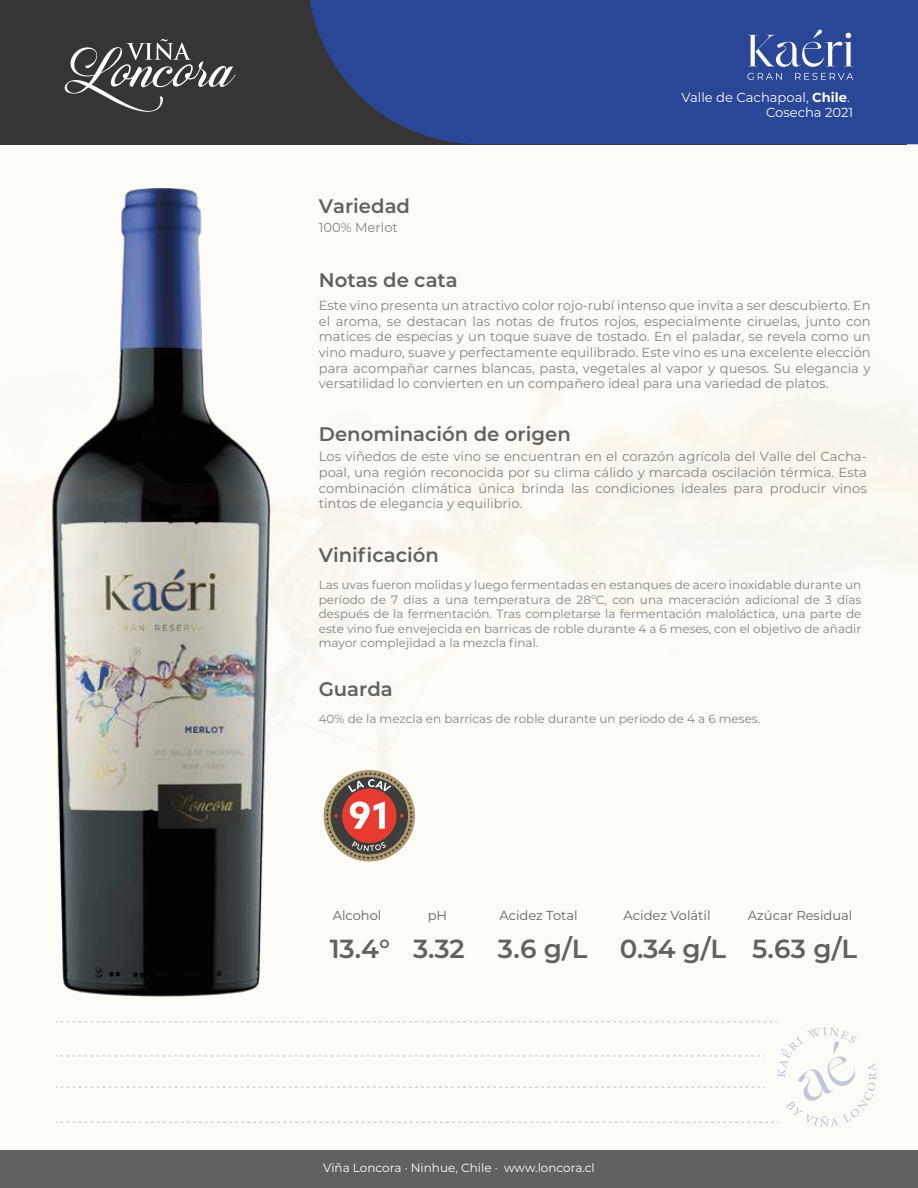
<style>
.page{position:relative;width:918px;height:1188px;background:#fff}
.page>*{position:absolute;margin:0;border:0;box-sizing:border-box;transform-origin:0 0}
.t1{font:600 26.1px "Montserrat";color:#616160}
.t2{font:600 19.65px "Montserrat";color:#616161}
.t3{font:13.05px/15.8px "Montserrat";color:#828383;text-align:justify}
.t4{font:13.05px "Montserrat";color:#616160}
.t5{font:13.05px/15.8px "Montserrat";color:#fdfbf5;text-align:right}
.t6{font:12px/14.4px "Montserrat";color:#828383;text-align:justify}
.t7{font:12px "Montserrat";color:#fff}
.s1{font-weight:700}
</style>
<div class="page">
<div style="left:0;top:0;width:918px;height:1164px;background:#fdfbf5"></div>
<div style="left:0;top:0;width:906px;height:144px;background:#353535"></div>
<img style="left:61px;top:188px;width:200px;height:809px">
<img style="left:52px;top:288px;width:818px;height:636px">
<svg style="left:309px;top:0;width:609px;height:144px;background:#2a448f"></svg>
<svg style="left:748px;top:30px;width:105px;height:37px;background:#586eab"></svg>
<svg style="left:747px;top:73px;width:35px;height:7px"></svg>
<svg style="left:795px;top:73px;width:58px;height:7px"></svg>
<svg style="left:64px;top:39px;width:172px;height:73px"></svg>
<div style="left:0;top:1150px;width:918px;height:38px;background:#616161"></div>
<svg style="left:325px;top:772px;width:88px;height:88px"></svg>
<svg style="left:56px;top:1021px;width:820px;height:106px"></svg>
<h2 class="t2" style="left:319px;top:192px;width:93px">Variedad</h2>
<p class="t3" style="left:319px;top:219px;width:81px">100% Merlot</p>
<p class="t5" style="left:682px;top:89px;width:173px">Valle de Cachapoal, <span class="s1">Chile</span>.<br>Cosecha 2021</p>
<h2 class="t2" style="left:319px;top:266px;width:141px">Notas de cata</h2>
<p class="t3" style="left:319px;top:297px;width:553px">Este vino presenta un atractivo color rojo-rubí intenso que invita a ser descubierto. En el aroma, se destacan las notas de frutos rojos, especialmente ciruelas, junto con matices de especias y un toque suave de tostado. En el paladar, se revela como un vino maduro, suave y perfectamente equilibrado. Este vino es una excelente elección para acompañar carnes blancas, pasta, vegetales al vapor y quesos. Su elegancia y versatilidad lo convierten en un compañero ideal para una variedad de platos.</p>
<h2 class="t2" style="left:319px;top:420px;width:254px">Denominación de origen</h2>
<p class="t3" style="left:319px;top:448px;width:550px">Los viñedos de este vino se encuentran en el corazón agrícola del Valle del Cacha&shy;poal, una región reconocida por su clima cálido y marcada oscilación térmica. Esta combinación climática única brinda las condiciones ideales para producir vinos tintos de elegancia y equilibrio.</p>
<h2 class="t2" style="left:319px;top:541px;width:122px">Vinificación</h2>
<p class="t6" style="left:319px;top:578px;width:544px">Las uvas fueron molidas y luego fermentadas en estanques de acero inoxidable durante un período de 7 días a una temperatura de 28ºC, con una maceración adicional de 3 días después de la fermentación. Tras completarse la fermentación maloláctica, una parte de este vino fue envejecida en barricas de roble durante 4 a 6 meses, con el objetivo de añadir mayor complejidad a la mezcla final.</p>
<h2 class="t2" style="left:319px;top:675px;width:76px">Guarda</h2>
<p class="t6" style="left:319px;top:711px;width:443px">40% de la mezcla en barricas de roble durante un período de 4 a 6 meses.</p>
<p class="t4" style="left:333px;top:906px;width:50px">Alcohol</p>
<h1 class="t1" style="left:330px;top:930px;width:62px">13.4°</h1>
<p class="t4" style="left:428px;top:906px;width:21px">pH</p>
<h1 class="t1" style="left:413px;top:930px;width:53px">3.32</h1>
<p class="t4" style="left:499px;top:906px;width:80px">Acidez Total</p>
<h1 class="t1" style="left:498px;top:930px;width:91px">3.6 g/L</h1>
<p class="t4" style="left:624px;top:906px;width:88px">Acidez Volátil</p>
<h1 class="t1" style="left:620px;top:930px;width:108px">0.34 g/L</h1>
<p class="t4" style="left:748px;top:906px;width:106px">Azúcar Residual</p>
<h1 class="t1" style="left:752px;top:930px;width:106px">5.63 g/L</h1>
<p class="t7" style="left:323px;top:1160px;width:273px">Viña Loncora · Ninhue, Chile · www.loncora.cl</p>
</div>
